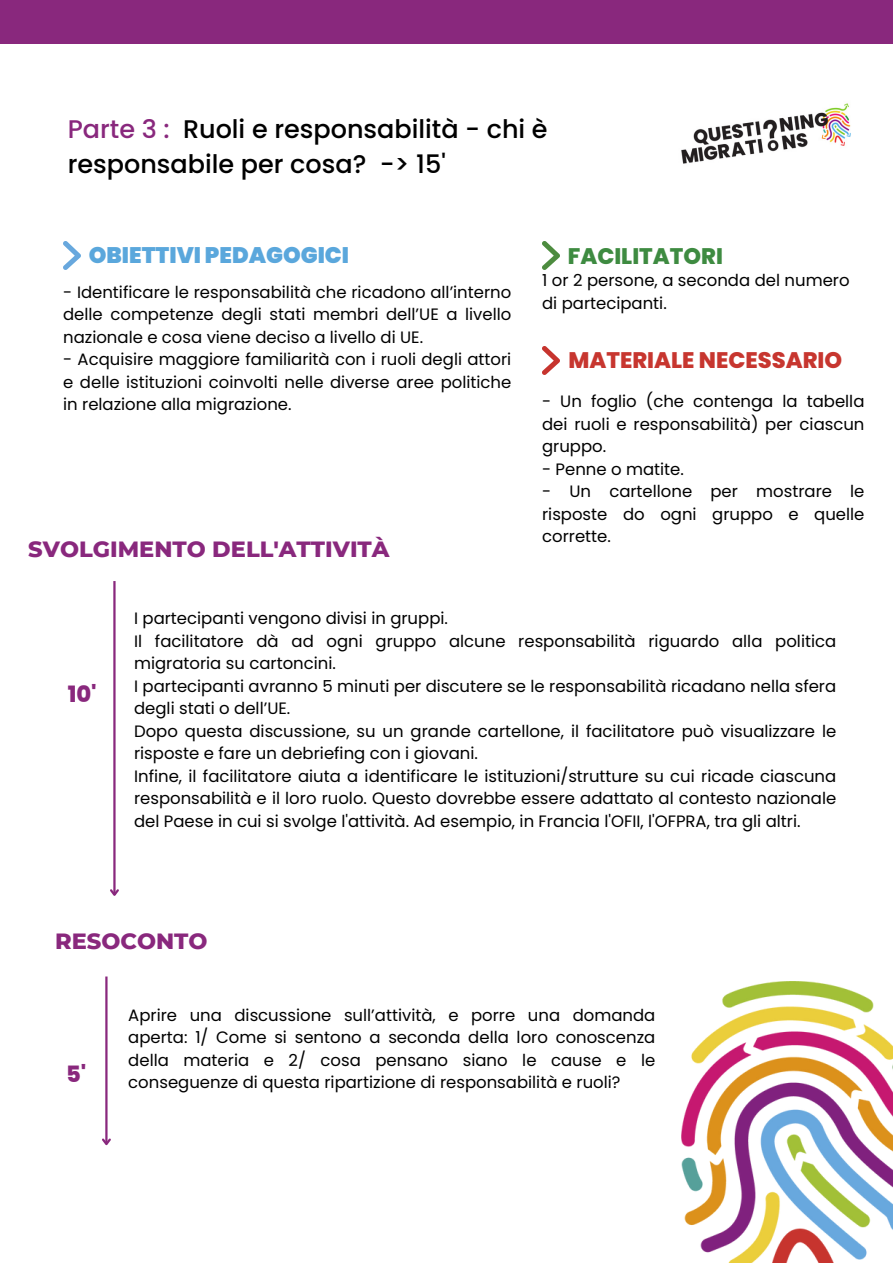
<style>
.page{position:relative;width:893px;height:1264px;background:#fff}
.page>*{position:absolute;margin:0;border:0;box-sizing:border-box;transform-origin:0 0}
.t1{font:500 25.5px/34.8px "Poppins";color:#000}
.t2{font:800 22.5px "Montserrat";color:#89287d}
.t3{font:900 22.5px "Poppins";color:#5aa7dc}
.t4{font:800 22.5px "Poppins";color:#c7362f}
.t5{font:800 22.5px "Poppins";color:#3e8b41}
.t6{font:800 22.5px "Poppins";color:#89287d}
.t7{font:16.5px/22.5px "Poppins";color:#000;text-align:justify}
.s1{color:#89287d}
</style>
<div class="page">
<img style="left:542px;top:242px;width:17px;height:28px">
<img style="left:63px;top:241px;width:17px;height:28px">
<img style="left:542px;top:347px;width:17px;height:28px">
<img style="left:681px;top:981px;width:211px;height:281px">
<img style="left:681px;top:103px;width:170px;height:61px">
<hr style="left:105px;top:976px;width:2px;height:168px;background:#89287d">
<svg style="left:102px;top:1136px;width:9px;height:10px"></svg>
<hr style="left:113px;top:581px;width:3px;height:313px;background:#89287d">
<svg style="left:110px;top:887px;width:9px;height:9px"></svg>
<div style="left:0;top:0;width:892px;height:44px;background:#89287d"></div>
<p class="t1" style="left:68px;top:111px;width:481px"><span class="s1">Parte 3 :</span> Ruoli e responsabilità - chi è responsabile per cosa? -&gt; 15'</p>
<p class="t3" style="left:89px;top:239px;width:262px">OBIETTIVI PEDAGOGICI</p>
<p class="t5" style="left:567px;top:240px;width:157px">FACILITATORI</p>
<p class="t7" style="left:542px;top:269px;width:309px">1 or 2 persone, a seconda del numero di partecipanti.</p>
<p class="t4" style="left:568px;top:345px;width:275px">MATERIALE NECESSARIO</p>
<p class="t7" style="left:542px;top:390px;width:324px">- Un foglio (che contenga la tabella dei ruoli e responsabilità) per ciascun gruppo.</p>
<p class="t7" style="left:542px;top:458px;width:143px">- Penne o matite.</p>
<p class="t7" style="left:542px;top:480px;width:324px">- Un cartellone per mostrare le risposte do ogni gruppo e quelle corrette.</p>
<p class="t7" style="left:63px;top:280px;width:449px">- Identificare le responsabilità che ricadono all’interno delle competenze degli stati membri dell’UE a livello nazionale e cosa viene deciso a livello di UE.</p>
<p class="t7" style="left:63px;top:348px;width:449px">- Acquisire maggiore familiarità con i ruoli degli attori e delle istituzioni coinvolti nelle diverse aree politiche in relazione alla migrazione.</p>
<p class="t2" style="left:28px;top:535px;width:363px">SVOLGIMENTO DELL'ATTIVITÀ</p>
<p class="t6" style="left:68px;top:678px;width:30px">10'</p>
<p class="t7" style="left:134px;top:607px;width:315px">I partecipanti vengono divisi in gruppi.</p>
<p class="t7" style="left:134px;top:630px;width:703px">Il facilitatore dà ad ogni gruppo alcune responsabilità riguardo alla politica migratoria su cartoncini.</p>
<p class="t7" style="left:134px;top:674px;width:703px">I partecipanti avranno 5 minuti per discutere se le responsabilità ricadano nella sfera degli stati o dell’UE.</p>
<p class="t7" style="left:134px;top:719px;width:703px">Dopo questa discussione, su un grande cartellone, il facilitatore può visualizzare le risposte e fare un debriefing con i giovani.</p>
<p class="t7" style="left:134px;top:764px;width:703px">Infine, il facilitatore aiuta a identificare le istituzioni/strutture su cui ricade ciascuna responsabilità e il loro ruolo. Questo dovrebbe essere adattato al contesto nazionale del Paese in cui si svolge l'attività. Ad esempio, in Francia l'OFII, l'OFPRA, tra gli altri.</p>
<p class="t2" style="left:55px;top:927px;width:154px">RESOCONTO</p>
<p class="t6" style="left:66px;top:1058px;width:22px">5'</p>
<p class="t7" style="left:128px;top:1003px;width:528px">Aprire una discussione sull’attività, e porre una domanda aperta: 1/ Come si sentono a seconda della loro conoscenza della materia e 2/ cosa pensano siano le cause e le conseguenze di questa ripartizione di responsabilità e ruoli?</p>
</div>
